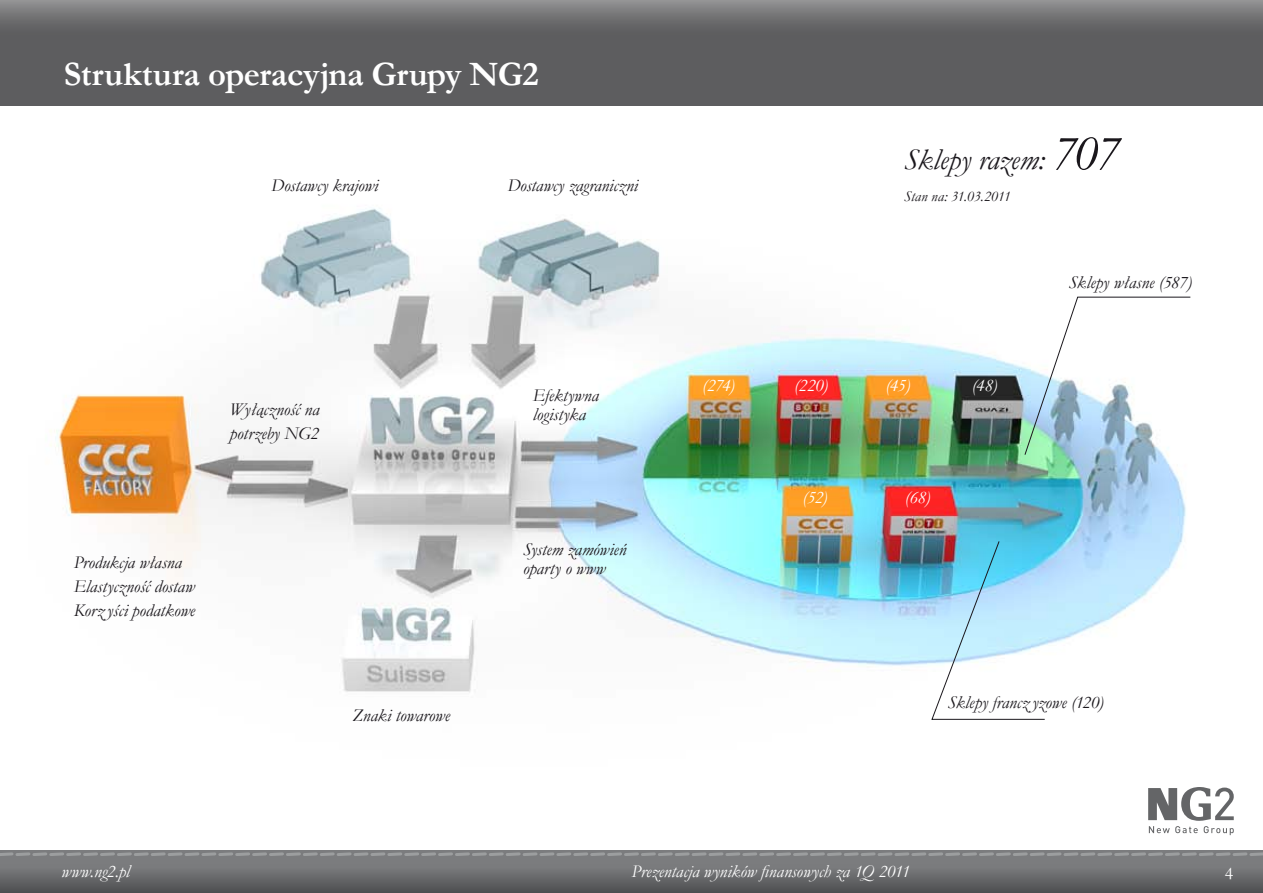
<style>
.page{position:relative;width:1263px;height:893px;background:#fff}
.page>*{position:absolute;margin:0;border:0;box-sizing:border-box;transform-origin:0 0}
.t1{font:700 34.5px "Garamond";letter-spacing:-.01em;color:#fff}
.t2{font:italic 30px "Garamond";color:#1a171c}
.t3{font:italic 18px/24px "Garamond";letter-spacing:-.005em;color:#1a171c}
.t4{font:italic 18px "Garamond";letter-spacing:-.01em;color:#fff}
.t5{font:18px "Garamond";color:#fff}
.t6{font:italic 15px "Garamond";letter-spacing:-.03em;color:#1a171c}
.s1{font-size:51px}
</style>
<div class="page">
<img style="left:50px;top:208px;width:1136px;height:485px">
<div style="left:0;top:850px;width:1263px;height:43px;background:#7b7c7e"></div>
<svg style="left:0;top:0;width:1263px;height:106px;background:#646466"></svg>
<svg style="left:0;top:873px;width:1263px;height:20px;fill:#5e5f61"></svg>
<svg style="left:0;top:852px;width:1263px;height:4px"></svg>
<svg style="left:1148px;top:787px;width:86px;height:48px"></svg>
<svg style="left:931px;top:540px;width:114px;height:180px"></svg>
<svg style="left:1024px;top:296px;width:167px;height:160px"></svg>
<h1 class="t1" style="left:64px;top:51px;width:476px">Struktura operacyjna Grupy NG2</h1>
<p class="t3" style="left:271px;top:173px;width:109px">Dostawcy krajowi</p>
<p class="t3" style="left:507px;top:173px;width:132px">Dostawcy zagraniczni</p>
<p class="t3" style="left:230px;top:397px;width:91px">Wyłączność na potrzeby NG2</p>
<p class="t3" style="left:74px;top:550px;width:123px">Produkcja własna<br>Elastyczność dostaw<br>Korz yści podatkowe</p>
<p class="t3" style="left:352px;top:703px;width:99px">Znaki towarowe</p>
<p class="t3" style="left:533px;top:385px;width:68px;line-height:19.5px">Efektywna logistyka</p>
<p class="t3" style="left:523px;top:539px;width:105px;line-height:19.5px">System zamówień oparty o www</p>
<h2 class="t2" style="left:904px;top:140px;width:217px">Sklepy razem: <span class="s1">707</span></h2>
<p class="t6" style="left:904px;top:186px;width:108px">Stan na: 31.03.2011</p>
<p class="t4" style="left:702px;top:373px;width:34px">(274)</p>
<p class="t4" style="left:794px;top:373px;width:36px">(220)</p>
<p class="t4" style="left:885px;top:373px;width:26px">(45)</p>
<p class="t4" style="left:802px;top:485px;width:26px">(52)</p>
<p class="t4" style="left:905px;top:485px;width:27px">(68)</p>
<p class="t4" style="left:972px;top:373px;width:27px">(48)</p>
<p class="t3" style="left:1069px;top:270px;width:125px">Sklepy własne (587)</p>
<p class="t3" style="left:948px;top:690px;width:158px">Sklepy francz yzowe (120)</p>
<p class="t4" style="left:62px;top:859px;width:70px">www.ng2.pl</p>
<p class="t4" style="left:631px;top:859px;width:280px">Prezentacja wyników finansowych za 1Q 2011</p>
<p class="t5" style="left:1225px;top:861px;width:10px">4</p>
</div>
